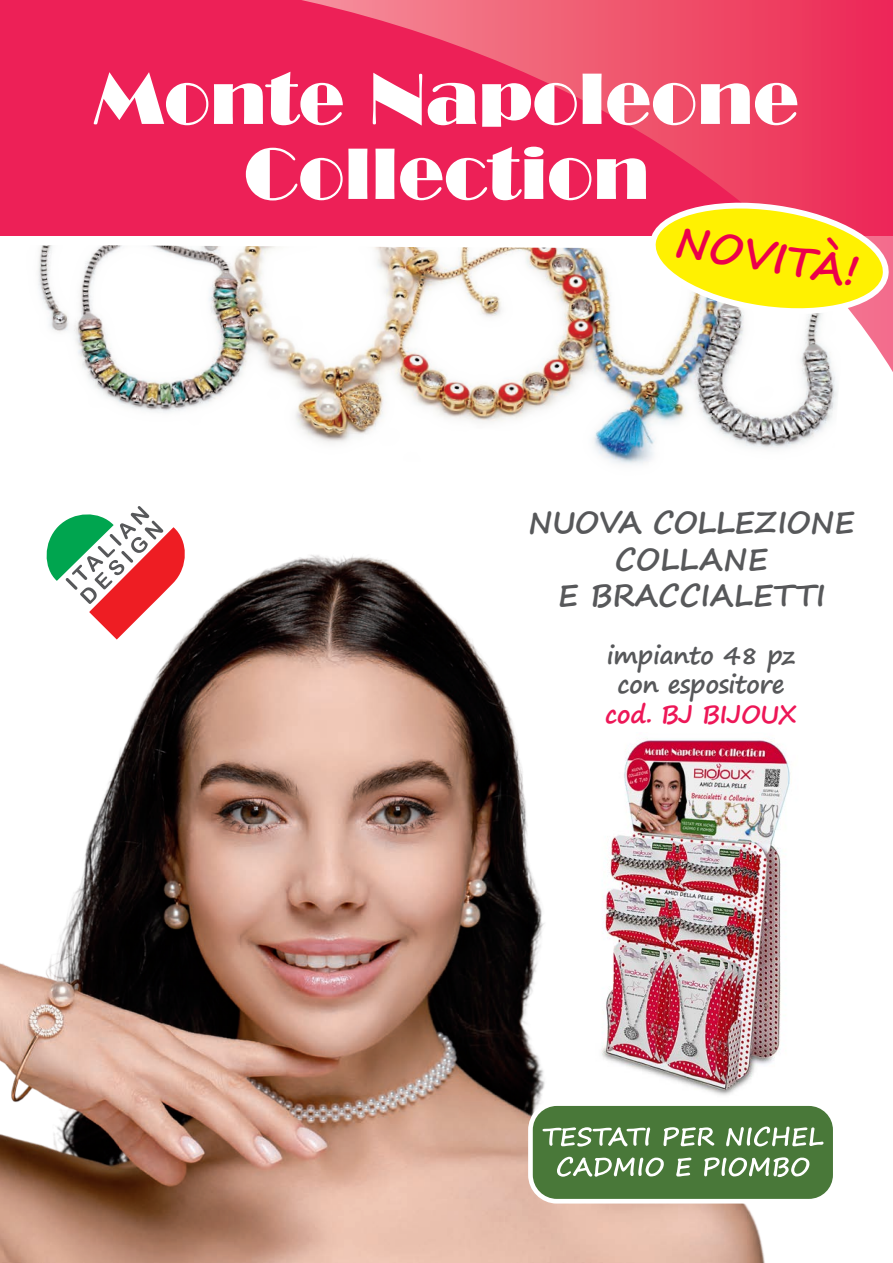
<style>
.page{position:relative;width:893px;height:1263px;background:#fff}
.page>*{position:absolute;margin:0;border:0;box-sizing:border-box;transform-origin:0 0}
.t1{font:70.35px "Broadway BT";color:#fff}
.t2{font:700 42.45px "Segoe Print";color:#ec004b}
.t3{font:700 30.45px "Segoe Print";color:#57585a}
.t4{font:700 30.45px "Segoe Print";letter-spacing:-.02em;color:#57585a}
.t5{font:700 24.6px "Segoe Print";letter-spacing:-.02em;color:#57585a}
.t6{font:700 24.6px "Segoe Print";letter-spacing:-.02em;color:#ed1757}
</style>
<div class="page">
<div style="left:0;top:0;width:893px;height:261px;background:#ed2057"></div>
<div style="left:0;top:236px;width:893px;height:1027px;background:#fff"></div>
<img style="left:0;top:555px;width:765px;height:708px">
<img style="left:38px;top:245px;width:799px;height:220px">
<svg style="left:146px;top:0;width:747px;height:395px"></svg>
<div style="left:530px;top:1103px;width:305px;height:98px;background:#497839;border-radius:26px"></div>
<div style="left:528px;top:1101px;width:310px;height:102px;border:5px solid #fff;border-radius:26px"></div>
<svg style="left:557px;top:1157px;width:252px;height:20px"></svg>
<svg style="left:542px;top:1126px;width:281px;height:20px"></svg>
<svg style="left:37px;top:506px;width:153px;height:143px"></svg>
<img style="left:590px;top:733px;width:210px;height:370px">
<svg style="left:642px;top:193px;width:251px;height:125px"></svg>
<p class="t1" style="left:94px;top:56px;width:707px">Monte Napoleone</p>
<p class="t1" style="left:244px;top:131px;width:407px">Collection</p>
<p class="t2" style="left:683px;top:202px;width:187px;rotate:10deg">NOVITÀ!</p>
<p class="t4" style="left:528px;top:495px;width:328px">NUOVA COLLEZIONE</p>
<p class="t3" style="left:615px;top:531px;width:155px">COLLANE</p>
<p class="t3" style="left:558px;top:567px;width:269px">E BRACCIALETTI</p>
<p class="t5" style="left:607px;top:633px;width:189px">impianto 48 pz</p>
<p class="t5" style="left:617px;top:662px;width:169px">con espositore</p>
<p class="t6" style="left:605px;top:692px;width:193px">cod. BJ BIJOUX</p>
</div>
